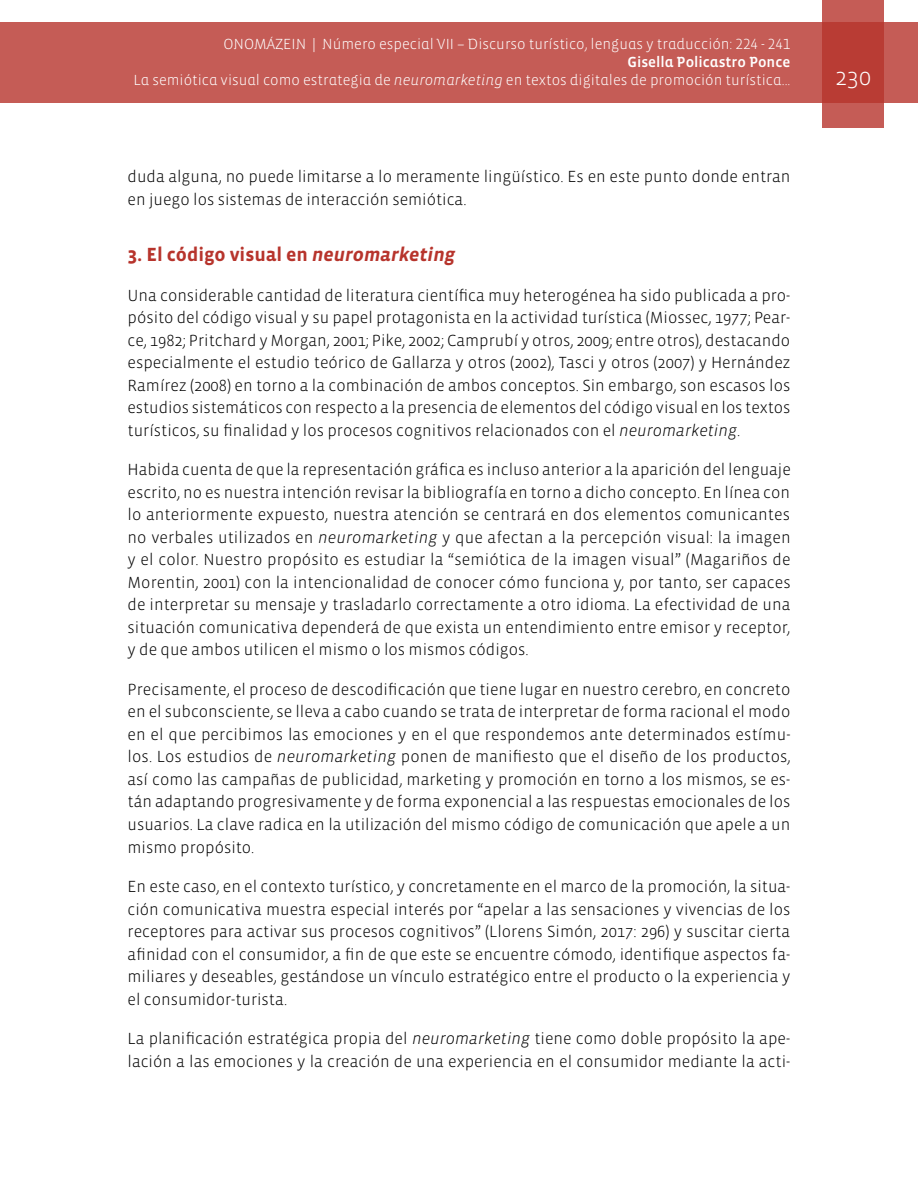
<style>
.page{position:relative;width:918px;height:1188px;background:#fff}
.page>*{position:absolute;margin:0;border:0;box-sizing:border-box;transform-origin:0 0}
.t1{font:300 24px "Vista Sans";color:#fff}
.t2{font:700 19.5px "Vista Sans";color:#b7342c}
.t3{font:300 16.5px/22.5px "Vista Sans";color:#000;text-align:justify}
.t4{font:300 15px "Vista Sans Alt";color:#fff}
.t5{font:15px "Vista Sans Alt Med";color:#fff}
.s1{font-family:"Vista Sans Alt Light Ita";font-weight:400}
.s2{font-style:italic}
</style>
<div class="page">
<div style="left:0;top:23px;width:918px;height:80px;background:#c55c56"></div>
<svg style="left:822px;top:0;width:62px;height:128px;background:#bd4740"></svg>
<p class="t4" style="left:223px;top:37px;width:568px">ONOMÁZEIN | Número especial VII – Discurso turístico, lenguas y traducción: 224 - 241</p>
<p class="t5" style="left:627px;top:55px;width:164px">Gisella Policastro Ponce</p>
<p class="t4" style="left:133px;top:73px;width:659px">La semiótica visual como estrategia de <span class="s1">neuromarketing</span> en textos digitales de promoción turística...</p>
<h1 class="t1" style="left:835px;top:65px;width:37px">230</h1>
<p class="t3" style="left:128px;top:166px;width:664px">duda alguna, no puede limitarse a lo meramente lingüístico. Es en este punto donde entran en juego los sistemas de interacción semiótica.</p>
<p class="t2" style="left:128px;top:245px;width:329px">3. El código visual en <span class="s2">neuromarketing</span></p>
<p class="t3" style="left:128px;top:284px;width:664px">Una considerable cantidad de literatura científica muy heterogénea ha sido publicada a pro&shy;pósito del código visual y su papel protagonista en la actividad turística (Miossec, 1977; Pear&shy;ce, 1982; Pritchard y Morgan, 2001; Pike, 2002; Camprubí y otros, 2009; entre otros), destacando especialmente el estudio teórico de Gallarza y otros (2002), Tasci y otros (2007) y Hernández Ramírez (2008) en torno a la combinación de ambos conceptos. Sin embargo, son escasos los estudios sistemáticos con respecto a la presencia de elementos del código visual en los textos turísticos, su finalidad y los procesos cognitivos relacionados con el <span class="s2">neuromarketing</span>.</p>
<p class="t3" style="left:128px;top:459px;width:665px">Habida cuenta de que la representación gráfica es incluso anterior a la aparición del lenguaje escrito, no es nuestra intención revisar la bibliografía en torno a dicho concepto. En línea con lo anteriormente expuesto, nuestra atención se centrará en dos elementos comunicantes no verbales utilizados en <span class="s2">neuromarketing</span> y que afectan a la percepción visual: la imagen y el color. Nuestro propósito es estudiar la “semiótica de la imagen visual” (Magariños de Morentin, 2001) con la intencionalidad de conocer cómo funciona y, por tanto, ser capaces de interpretar su mensaje y trasladarlo correctamente a otro idioma. La efectividad de una situación comunicativa dependerá de que exista un entendimiento entre emisor y receptor, y de que ambos utilicen el mismo o los mismos códigos.</p>
<p class="t3" style="left:128px;top:679px;width:665px">Precisamente, el proceso de descodificación que tiene lugar en nuestro cerebro, en concreto en el subconsciente, se lleva a cabo cuando se trata de interpretar de forma racional el modo en el que percibimos las emociones y en el que respondemos ante determinados estímu&shy;los. Los estudios de <span class="s2">neuromarketing</span> ponen de manifiesto que el diseño de los productos, así como las campañas de publicidad, marketing y promoción en torno a los mismos, se es&shy;tán adaptando progresivamente y de forma exponencial a las respuestas emocionales de los usuarios. La clave radica en la utilización del mismo código de comunicación que apele a un mismo propósito.</p>
<p class="t3" style="left:128px;top:876px;width:664px">En este caso, en el contexto turístico, y concretamente en el marco de la promoción, la situa&shy;ción comunicativa muestra especial interés por “apelar a las sensaciones y vivencias de los receptores para activar sus procesos cognitivos” (Llorens Simón, 2017: 296) y suscitar cierta afinidad con el consumidor, a fin de que este se encuentre cómodo, identifique aspectos fa&shy;miliares y deseables, gestándose un vínculo estratégico entre el producto o la experiencia y el consumidor-turista.</p>
<p class="t3" style="left:128px;top:1028px;width:664px">La planificación estratégica propia del <span class="s2">neuromarketing</span> tiene como doble propósito la ape&shy;lación a las emociones y la creación de una experiencia en el consumidor mediante la acti-</p>
</div>
